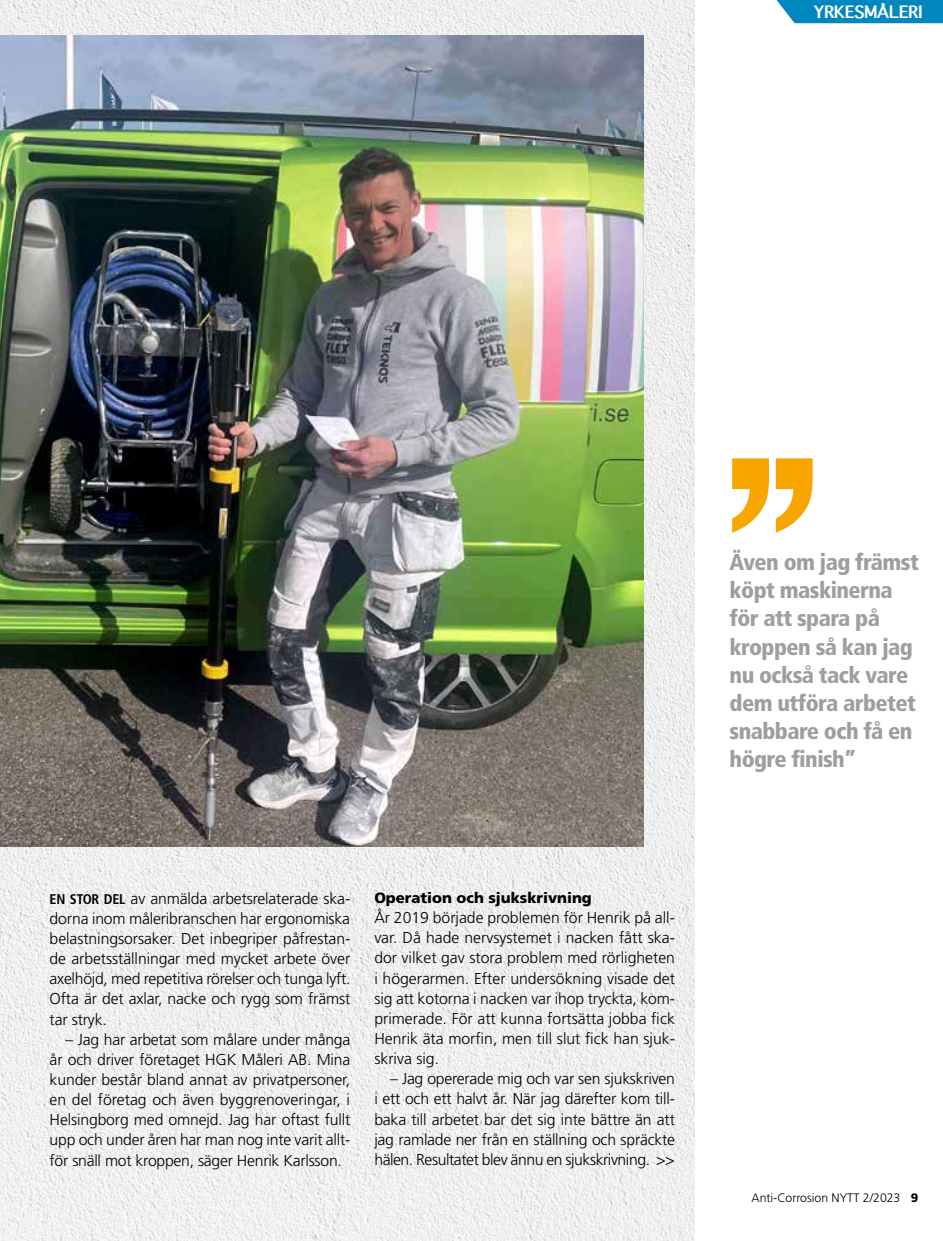
<style>
.page{position:relative;width:943px;height:1241px;background:#fff}
.page>*{position:absolute;margin:0;border:0;box-sizing:border-box;transform-origin:0 0}
.t1{font:900 condensed 22.75px/28px "Frutiger LT Std";letter-spacing:-.025em;color:#9d9e9e}
.t2{font:700 16.28px "Thonburi";color:#fff}
.t3{font:300 15.75px/20.1px "Frutiger LT Std";letter-spacing:-.015em;color:#000;text-align:justify}
.t4{font:900 14.88px "Frutiger LT Std";color:#000}
.t5{font:300 12.25px "Frutiger LT Std";color:#000}
.s1{font-weight:700;font-stretch:condensed;font-size:14px}
.s2{font-weight:900}
</style>
<div class="page">
<img style="left:0;top:0;width:694px;height:1240px">
<img style="left:0;top:36px;width:643px;height:810px">
<svg style="left:732px;top:458px;width:80px;height:74px"></svg>
<div style="left:776px;top:0;width:167px;height:23px;background:#0087c0"></div>
<p class="t2" style="left:814px;top:3px;width:110px">YRKESMÅLERI</p>
<p class="t3" style="left:50px;top:888px;width:302px"><span class="s1">EN STOR DEL</span> av anmälda arbetsrelaterade ska&shy;dorna inom måleribranschen har ergonomiska belastningsorsaker. Det inbegriper påfrestan&shy;de arbetsställningar med mycket arbete över axelhöjd, med repetitiva rörelser och tunga lyft.<br>Ofta är det axlar, nacke och rygg som främst tar stryk.</p>
<p class="t3" style="left:50px;top:1029px;width:302px;text-indent:16px">– Jag har arbetat som målare under många år och driver företaget HGK Måleri AB. Mina kunder består bland annat av privatpersoner, en del företag och även byggrenoveringar, i Helsingborg med omnejd. Jag har oftast fullt upp och under åren har man nog inte varit allt&shy;för snäll mot kroppen, säger Henrik Karlsson.</p>
<p class="t4" style="left:374px;top:888px;width:219px">Operation och sjukskrivning</p>
<p class="t3" style="left:374px;top:907px;width:302px">År 2019 började problemen för Henrik på all&shy;var. Då hade nervsystemet i nacken fått ska&shy;dor vilket gav stora problem med rörligheten i högerarmen. Efter undersökning visade det sig att kotorna i nacken var ihop tryckta, kom&shy;primerade. För att kunna fortsätta jobba fick Henrik äta morfin, men till slut fick han sjuk&shy;skriva sig.</p>
<p class="t3" style="left:374px;top:1068px;width:302px;text-indent:16px">– Jag opererade mig och var sen sjukskriven i ett och ett halvt år. När jag därefter kom till&shy;baka till arbetet bar det sig inte bättre än att jag ramlade ner från en ställning och spräckte hälen. Resultatet blev ännu en sjukskrivning. &gt;&gt;</p>
<h1 class="t1" style="left:729px;top:548px;width:191px">Även om jag främst köpt maskinerna för att spara på kroppen så kan jag nu också tack vare dem utföra arbetet snabbare och få en högre finish”</h1>
<p class="t5" style="left:751px;top:1190px;width:168px">Anti-Corrosion NYTT 2/2023 <span class="s2">9</span></p>
</div>
